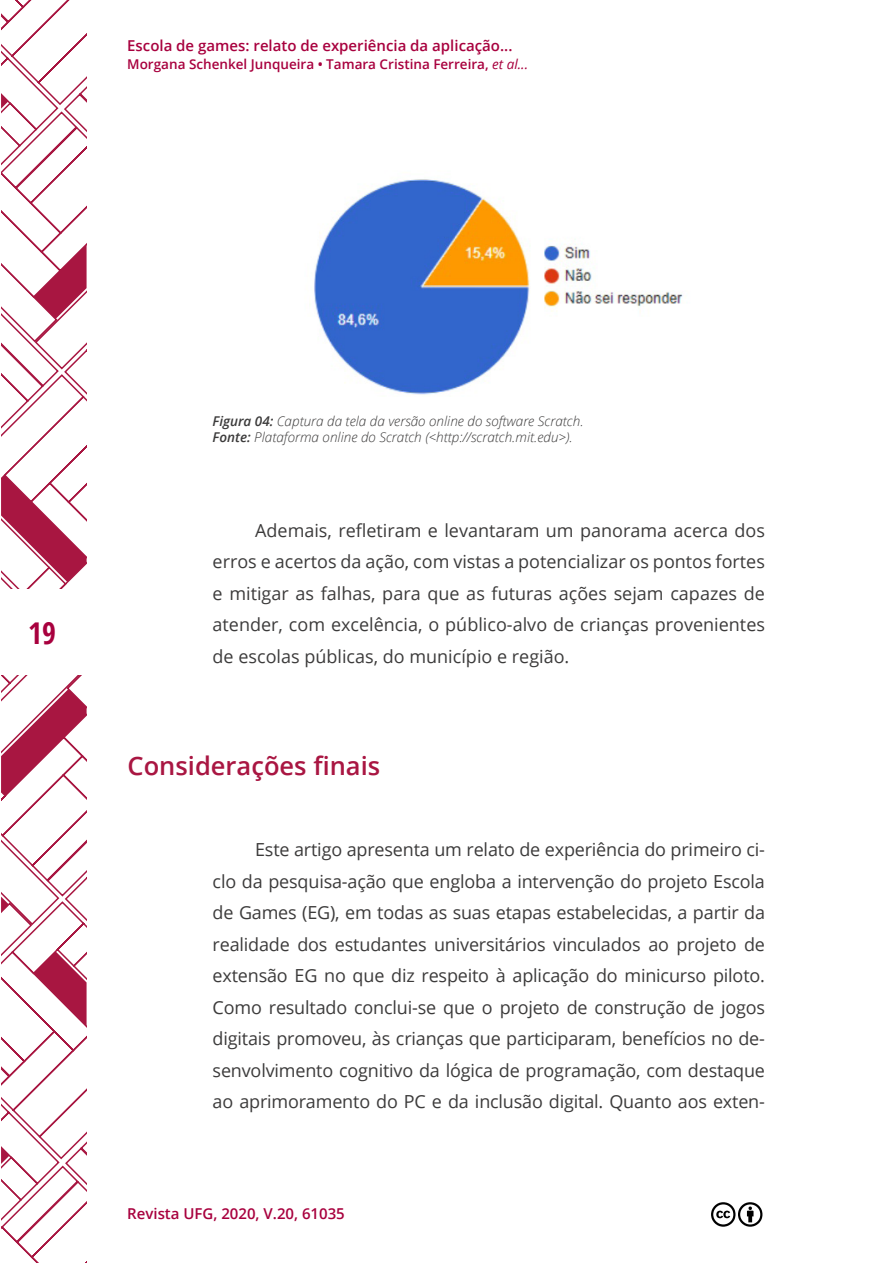
<style>
.page{position:relative;width:893px;height:1263px;background:#fff}
.page>*{position:absolute;margin:0;border:0;box-sizing:border-box;transform-origin:0 0}
.t1{font:700 30px "Open Sans Condensed";color:#a8003e}
.t2{font:600 25.5px "Open Sans";color:#a91642}
.t3{font:18px/31.5px "Open Sans";letter-spacing:-.005em;color:#3c3b3b;text-align:justify}
.t4{font:600 15px "Open Sans";color:#a8003e}
.t5{font:italic 300 13.5px/16.2px "Open Sans";color:#3c3b3b}
.t6{font:600 13.5px "Open Sans";color:#a8003e}
.s1{font-weight:400;font-style:italic}
.s2{font-weight:600}
</style>
<div class="page">
<svg style="left:1px;top:1px;width:86px;height:1262px"></svg>
<div style="left:0;top:590px;width:91px;height:85px;background:#fff"></div>
<svg style="left:711px;top:1202px;width:52px;height:25px"></svg>
<img style="left:314px;top:179px;width:369px;height:216px">
<p class="t4" style="left:127px;top:35px;width:387px">Escola de games: relato de experiência da aplicação...</p>
<p class="t6" style="left:127px;top:55px;width:402px">Morgana Schenkel Junqueira • Tamara Cristina Ferreira, <span class="s1">et al...</span></p>
<h1 class="t1" style="left:28px;top:612px;width:29px">19</h1>
<p class="t5" style="left:213px;top:413px;width:372px"><span class="s2">Figura 04:</span> Captura da tela da versão online do software Scratch.<br><span class="s2">Fonte:</span> Plataforma online do Scratch (&lt;http://scratch.mit.edu&gt;).</p>
<p class="t3" style="left:213px;top:514px;width:554px;text-indent:43px">Ademais, refletiram e levantaram um panorama acerca dos erros e acertos da ação, com vistas a potencializar os pontos fortes e mitigar as falhas, para que as futuras ações sejam capazes de atender, com excelência, o público-alvo de crianças provenientes de escolas públicas, do município e região.</p>
<h2 class="t2" style="left:128px;top:748px;width:254px">Considerações finais</h2>
<p class="t3" style="left:213px;top:833px;width:554px;text-indent:43px">Este artigo apresenta um relato de experiência do primeiro ci&shy;clo da pesquisa-ação que engloba a intervenção do projeto Escola de Games (EG), em todas as suas etapas estabelecidas, a partir da realidade dos estudantes universitários vinculados ao projeto de extensão EG no que diz respeito à aplicação do minicurso piloto.<br>Como resultado conclui-se que o projeto de construção de jogos digitais promoveu, às crianças que participaram, benefícios no de&shy;senvolvimento cognitivo da lógica de programação, com destaque ao aprimoramento do PC e da inclusão digital. Quanto aos exten-</p>
<p class="t4" style="left:127px;top:1203px;width:219px">Revista UFG, 2020, V.20, 61035</p>
</div>
